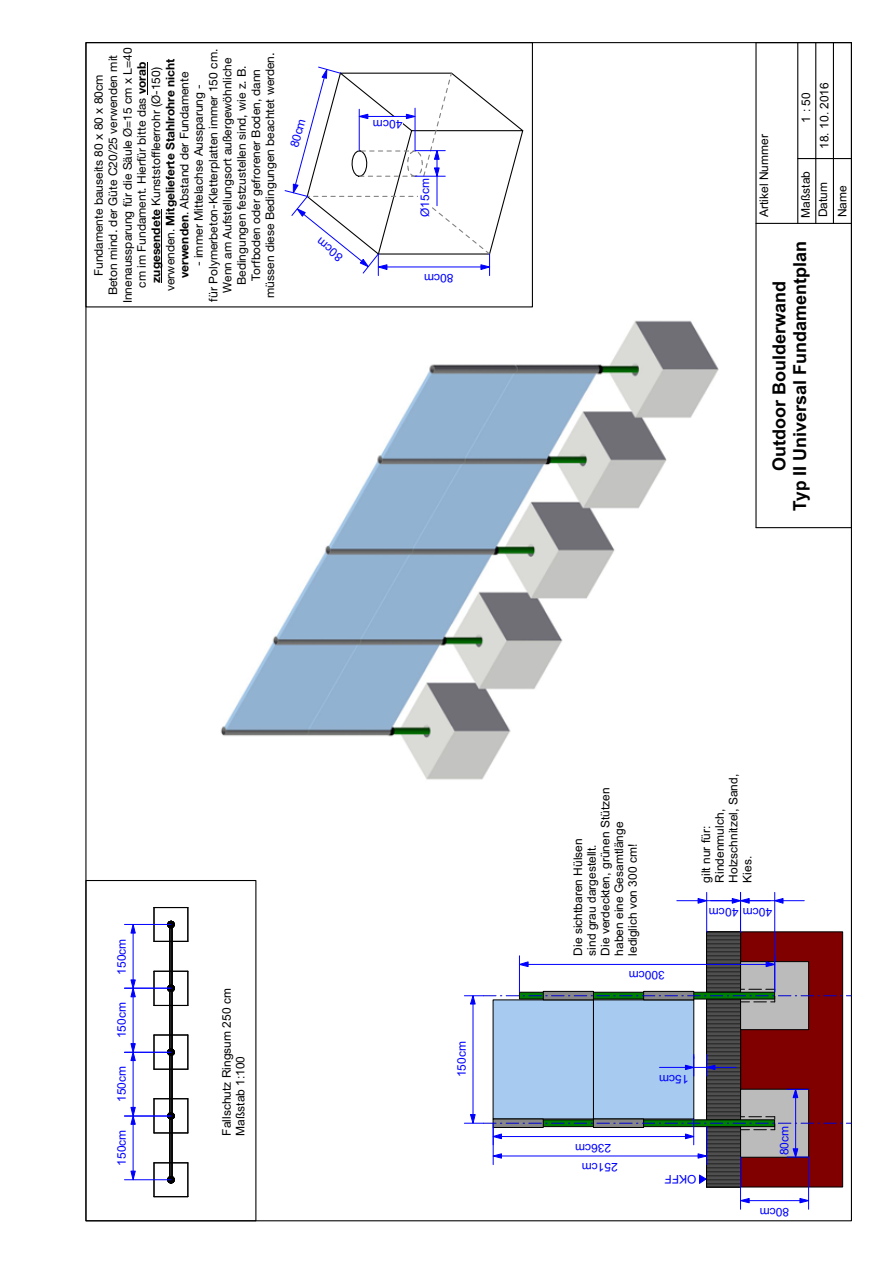
<style>
.page{position:relative;width:893px;height:1263px;background:#fff}
.page>*{position:absolute;margin:0;border:0;box-sizing:border-box;transform-origin:0 0}
.t1{font:700 18px/20.5px "Arial";color:#000;text-align:center}
.t2{font:11.85px/14.2px "Helvetica Neue LT Pro";color:#000;text-align:center}
.t3{font:11.85px/13.6px "Arial";color:#000}
.t4{font:11.85px "Arial";color:#00f}
.t5{font:11.85px "Arial";color:#000;scale:1.04 1}
.s1{font-weight:700}
</style>
<div class="page">
<hr style="left:153px;top:1163px;width:2px;height:34px;background:#000">
<hr style="left:154px;top:1162px;width:34px;height:1px;background:#000">
<hr style="left:187px;top:1163px;width:1px;height:34px;background:#000">
<hr style="left:154px;top:1196px;width:34px;height:1px;background:#000">
<hr style="left:169px;top:1118px;width:1px;height:60px;background:#000">
<hr style="left:171px;top:1118px;width:2px;height:60px;background:#000">
<hr style="left:153px;top:1099px;width:2px;height:34px;background:#000">
<hr style="left:154px;top:1098px;width:34px;height:1px;background:#000">
<hr style="left:187px;top:1099px;width:1px;height:34px;background:#000">
<hr style="left:154px;top:1132px;width:34px;height:1px;background:#000">
<svg style="left:167px;top:1176px;width:8px;height:7px"></svg>
<hr style="left:169px;top:1054px;width:1px;height:60px;background:#000">
<hr style="left:171px;top:1054px;width:2px;height:60px;background:#000">
<svg style="left:167px;top:1112px;width:8px;height:8px"></svg>
<hr style="left:153px;top:1035px;width:2px;height:34px;background:#000">
<hr style="left:154px;top:1034px;width:34px;height:1px;background:#000">
<hr style="left:187px;top:1035px;width:1px;height:34px;background:#000">
<hr style="left:154px;top:1069px;width:34px;height:1px;background:#000">
<hr style="left:169px;top:990px;width:1px;height:60px;background:#000">
<hr style="left:171px;top:990px;width:2px;height:60px;background:#000">
<svg style="left:167px;top:1048px;width:8px;height:8px"></svg>
<hr style="left:153px;top:971px;width:2px;height:34px;background:#000">
<hr style="left:154px;top:971px;width:34px;height:1px;background:#000">
<hr style="left:187px;top:971px;width:1px;height:34px;background:#000">
<hr style="left:154px;top:1005px;width:34px;height:1px;background:#000">
<hr style="left:169px;top:926px;width:1px;height:60px;background:#000">
<hr style="left:171px;top:926px;width:2px;height:60px;background:#000">
<svg style="left:167px;top:985px;width:8px;height:7px"></svg>
<hr style="left:153px;top:907px;width:2px;height:34px;background:#000">
<hr style="left:154px;top:907px;width:34px;height:1px;background:#000">
<hr style="left:187px;top:907px;width:1px;height:34px;background:#000">
<hr style="left:154px;top:941px;width:34px;height:1px;background:#000">
<svg style="left:167px;top:921px;width:8px;height:7px"></svg>
<hr style="left:124px;top:1179px;width:47px;height:1px;background:#00f">
<hr style="left:133px;top:1124px;width:1px;height:47px;background:#00f">
<svg style="left:130px;top:1170px;width:6px;height:11px"></svg>
<hr style="left:124px;top:1116px;width:47px;height:1px;background:#00f">
<hr style="left:133px;top:1060px;width:1px;height:47px;background:#00f">
<svg style="left:130px;top:1107px;width:6px;height:18px"></svg>
<hr style="left:124px;top:1052px;width:47px;height:1px;background:#00f">
<hr style="left:133px;top:997px;width:1px;height:47px;background:#00f">
<svg style="left:130px;top:1043px;width:6px;height:18px"></svg>
<hr style="left:124px;top:988px;width:47px;height:1px;background:#00f">
<hr style="left:124px;top:924px;width:47px;height:1px;background:#00f">
<hr style="left:133px;top:933px;width:1px;height:47px;background:#00f">
<svg style="left:130px;top:979px;width:6px;height:18px"></svg>
<svg style="left:130px;top:923px;width:6px;height:11px"></svg>
<img style="left:220px;top:320px;width:499px;height:460px">
<div style="left:740px;top:931px;width:103px;height:256px;background:#800000;border:1px solid #000"></div>
<svg style="left:706px;top:931px;width:35px;height:256px"></svg>
<div style="left:740px;top:1089px;width:69px;height:68px;background:#bbb;border:1px solid #000"></div>
<div style="left:740px;top:961px;width:69px;height:69px;background:#bbb;border:1px solid #000"></div>
<div style="left:593px;top:999px;width:101px;height:120px;background:#a6caf0"></div>
<div style="left:493px;top:999px;width:101px;height:120px;background:#a6caf0;border:1px solid #000"></div>
<div style="left:699px;top:771px;width:55px;height:112px;background:#fff"></div>
<svg style="left:699px;top:1174px;width:8px;height:10px"></svg>
<hr style="left:473px;top:1004px;width:1px;height:110px;background:#00f">
<svg style="left:464px;top:989px;width:387px;height:16px"></svg>
<hr style="left:706px;top:1126px;width:1px;height:38px;background:#00f">
<hr style="left:493px;top:1123px;width:1px;height:41px;background:#00f">
<svg style="left:659px;top:1054px;width:77px;height:22px"></svg>
<hr style="left:706px;top:892px;width:1px;height:40px;background:#00f">
<hr style="left:740px;top:892px;width:1px;height:40px;background:#00f">
<hr style="left:774px;top:892px;width:1px;height:97px;background:#00f">
<svg style="left:677px;top:898px;width:127px;height:6px"></svg>
<hr style="left:740px;top:1157px;width:1px;height:52px;background:#00f">
<hr style="left:808px;top:1157px;width:1px;height:52px;background:#00f">
<hr style="left:749px;top:1200px;width:51px;height:1px;background:#00f">
<svg style="left:741px;top:1198px;width:9px;height:5px"></svg>
<svg style="left:799px;top:1198px;width:11px;height:5px"></svg>
<hr style="left:795px;top:1098px;width:1px;height:51px;background:#00f">
<svg style="left:464px;top:1114px;width:387px;height:45px"></svg>
<svg style="left:787px;top:1088px;width:22px;height:10px"></svg>
<hr style="left:519px;top:956px;width:1px;height:36px;background:#00f">
<hr style="left:774px;top:956px;width:1px;height:36px;background:#00f">
<hr style="left:528px;top:964px;width:238px;height:1px;background:#00f">
<svg style="left:520px;top:961px;width:9px;height:6px"></svg>
<svg style="left:765px;top:961px;width:12px;height:6px"></svg>
<hr style="left:756px;top:223px;width:95px;height:1px;background:#000">
<hr style="left:833px;top:43px;width:1px;height:180px;background:#000">
<hr style="left:815px;top:43px;width:1px;height:180px;background:#000">
<hr style="left:798px;top:158px;width:53px;height:1px;background:#000">
<hr style="left:851px;top:43px;width:1px;height:485px;background:#000">
<hr style="left:756px;top:42px;width:95px;height:1px;background:#000">
<hr style="left:797px;top:43px;width:1px;height:180px;background:#000">
<hr style="left:755px;top:43px;width:1px;height:485px;background:#000">
<hr style="left:756px;top:527px;width:95px;height:1px;background:#000">
<div style="left:85px;top:880px;width:171px;height:341px;border:1px solid #000"></div>
<div style="left:85px;top:42px;width:448px;height:265px;border:1px solid #000"></div>
<hr style="left:147px;top:62px;width:1px;height:32px;background:#000">
<hr style="left:161px;top:210px;width:1px;height:73px;background:#000">
<svg style="left:285px;top:67px;width:239px;height:209px"></svg>
<div style="left:418px;top:178px;width:14px;height:39px;background:#fff"></div>
<p class="t2" style="left:91px;top:303px;width:257px;rotate:-90deg">Fundamente bauseits 80 x 80 x 80cm<br>Beton mind. der Güte C20/25 verwenden mit Innenaussparung für die Säule Ø=15 cm x L=40 cm im Fundament. Hierfür bitte das <span class="s1">vorab zugesendete</span> Kunststoffleerrohr (Ø-150) verwenden. <span class="s1">Mitgelieferte Stahlrohre nicht verwenden</span>. Abstand der Fundamente</p>
<p class="t2" style="left:191px;top:301px;width:254px;rotate:-90deg">- immer Mittelachse Aussparung -<br>für Polymerbeton-Kletterplatten immer 150 cm.<br>Wenn am Aufstellungsort außergewöhnliche Bedingungen festzustellen sind, wie z. B.<br>Torfboden oder gefrorener Boden, dann müssen diese Bedingungen beachtet werden.</p>
<p class="t4" style="left:287px;top:146px;width:31px;rotate:-75deg">80cm</p>
<p class="t4" style="left:337px;top:264px;width:31px;rotate:-141deg">80cm</p>
<p class="t4" style="left:402px;top:131px;width:31px;rotate:-180deg">40cm</p>
<p class="t4" style="left:418px;top:217px;width:40px;rotate:-90deg">Ø15cm</p>
<p class="t4" style="left:454px;top:285px;width:31px;rotate:-180deg">80cm</p>
<p class="t4" style="left:115px;top:974px;width:38px;rotate:-90deg">150cm</p>
<p class="t4" style="left:115px;top:1038px;width:38px;rotate:-90deg">150cm</p>
<p class="t4" style="left:115px;top:1102px;width:38px;rotate:-90deg">150cm</p>
<p class="t4" style="left:115px;top:1166px;width:38px;rotate:-90deg">150cm</p>
<p class="t3" style="left:220px;top:1136px;width:149px;rotate:-90deg">Fallschutz Ringsum 250 cm<br>Maßstab 1:100</p>
<p class="t4" style="left:455px;top:1077px;width:38px;rotate:-90deg">150cm</p>
<p class="t3" style="left:757px;top:217px;width:84px;rotate:-90deg">Artikel Nummer</p>
<p class="t5" style="left:799px;top:123px;width:30px;rotate:-90deg">1 : 50</p>
<p class="t3" style="left:817px;top:149px;width:68px;rotate:-90deg">18. 10. 2016</p>
<p class="t3" style="left:797px;top:218px;width:48px;line-height:17.7px;rotate:-90deg">Maßstab<br>Datum</p>
<p class="t3" style="left:835px;top:217px;width:34px;rotate:-90deg">Name</p>
<h1 class="t1" style="left:771px;top:511px;width:272px;rotate:-90deg">Outdoor Boulderwand<br>Typ II Universal Fundamentplan</h1>
<p class="t3" style="left:571px;top:956px;width:170px;rotate:-90deg">Die sichtbaren Hülsen<br>sind grau dargestellt.<br>Die verdeckten, grünen Stützen haben eine Gesamtlänge lediglich von 300 cm!</p>
<p class="t4" style="left:665px;top:982px;width:38px;rotate:-180deg">300cm</p>
<p class="t3" style="left:699px;top:883px;width:110px;rotate:-90deg">gilt nur für:<br>Rindenmulch,<br>Holzschnitzel, Sand,<br>Kies.</p>
<p class="t4" style="left:772px;top:919px;width:65px;rotate:-180deg">40cm 40cm</p>
<p class="t4" style="left:611px;top:1155px;width:38px;rotate:-180deg">236cm</p>
<p class="t4" style="left:618px;top:1174px;width:38px;rotate:-180deg">251cm</p>
<p class="t4" style="left:689px;top:1085px;width:31px;rotate:-180deg">15cm</p>
<p class="t4" style="left:777px;top:1155px;width:31px;rotate:-90deg">80cm</p>
<p class="t4" style="left:697px;top:1186px;width:34px;rotate:-180deg">OKFF</p>
<p class="t4" style="left:789px;top:1219px;width:31px;rotate:-180deg">80cm</p>
</div>
